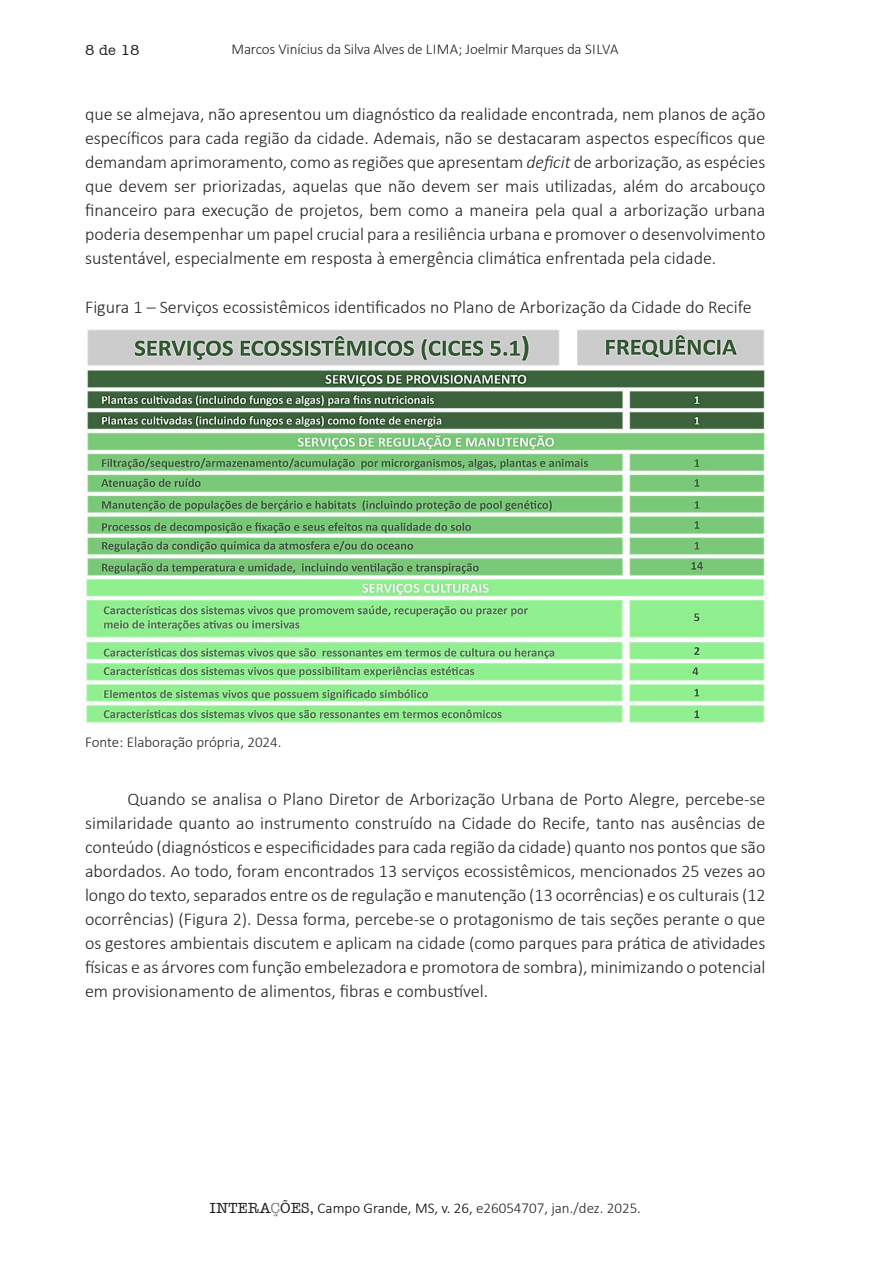
<style>
.page{position:relative;width:893px;height:1263px;background:#fff}
.page>*{position:absolute;margin:0;border:0;box-sizing:border-box;transform-origin:0 0}
.Corpo_do_texto{font:300 18px/24px "Calibri";color:#231f20;text-align:justify}
.Tabela_figura{font:300 18px "Calibri";color:#231f20}
.Legenda{font:300 15px "Calibri";letter-spacing:-.005em;color:#231f20}
.t1{font:500 15px "Amer Typewriter IT Cby BT";color:#231f20}
.s1{font-style:italic}
.s2{font-family:"Amer Typewriter IT Cby BT";font-weight:500}
.s3{font-family:"Amer Typewriter IT Cby BT";font-weight:500;color:#808285}
.s4{color:#000}
</style>
<div class="page">
<img style="left:84px;top:329px;width:681px;height:247px">
<img style="left:85px;top:579px;width:680px;height:144px">
<p class="t1" style="left:85px;top:41px;width:56px">8 de 18</p>
<p class="Legenda" style="left:232px;top:40px;width:389px">Marcos Vinícius da Silva Alves de LIMA; Joelmir Marques da SILVA</p>
<p class="Corpo_do_texto" style="left:85px;top:102px;width:682px">que se almejava, não apresentou um diagnóstico da realidade encontrada, nem planos de ação específicos para cada região da cidade. Ademais, não se destacaram aspectos específicos que demandam aprimoramento, como as regiões que apresentam <span class="s1">deficit</span> de arborização, as espécies que devem ser priorizadas, aquelas que não devem ser mais utilizadas, além do arcabouço financeiro para execução de projetos, bem como a maneira pela qual a arborização urbana poderia desempenhar um papel crucial para a resiliência urbana e promover o desenvolvimento sustentável, especialmente em resposta à emergência climática enfrentada pela cidade.</p>
<p class="Tabela_figura" style="left:85px;top:296px;width:668px">Figura 1 – Serviços ecossistêmicos identificados no Plano de Arborização da Cidade do Recife</p>
<p class="Legenda" style="left:85px;top:733px;width:198px">Fonte: Elaboração própria, 2024.</p>
<p class="Corpo_do_texto" style="left:85px;top:787px;width:682px;text-indent:43px">Quando se analisa o Plano Diretor de Arborização Urbana de Porto Alegre, percebe-se similaridade quanto ao instrumento construído na Cidade do Recife, tanto nas ausências de conteúdo (diagnósticos e especificidades para cada região da cidade) quanto nos pontos que são abordados. Ao todo, foram encontrados 13 serviços ecossistêmicos, mencionados 25 vezes ao longo do texto, separados entre os de regulação e manutenção (13 ocorrências) e os culturais (12 ocorrências) (Figura 2). Dessa forma, percebe-se o protagonismo de tais seções perante o que os gestores ambientais discutem e aplicam na cidade (como parques para prática de atividades físicas e as árvores com função embelezadora e promotora de sombra), minimizando o potencial em provisionamento de alimentos, fibras e combustível.</p>
<p class="Legenda" style="left:210px;top:1198px;width:433px"><span class="s2">INTERA</span><span class="s3">Ç</span><span class="s2">ÕES,</span> <span class="s4">Campo Grande, MS, v. 26,</span> e26054707, jan./dez. 2025.</p>
</div>
